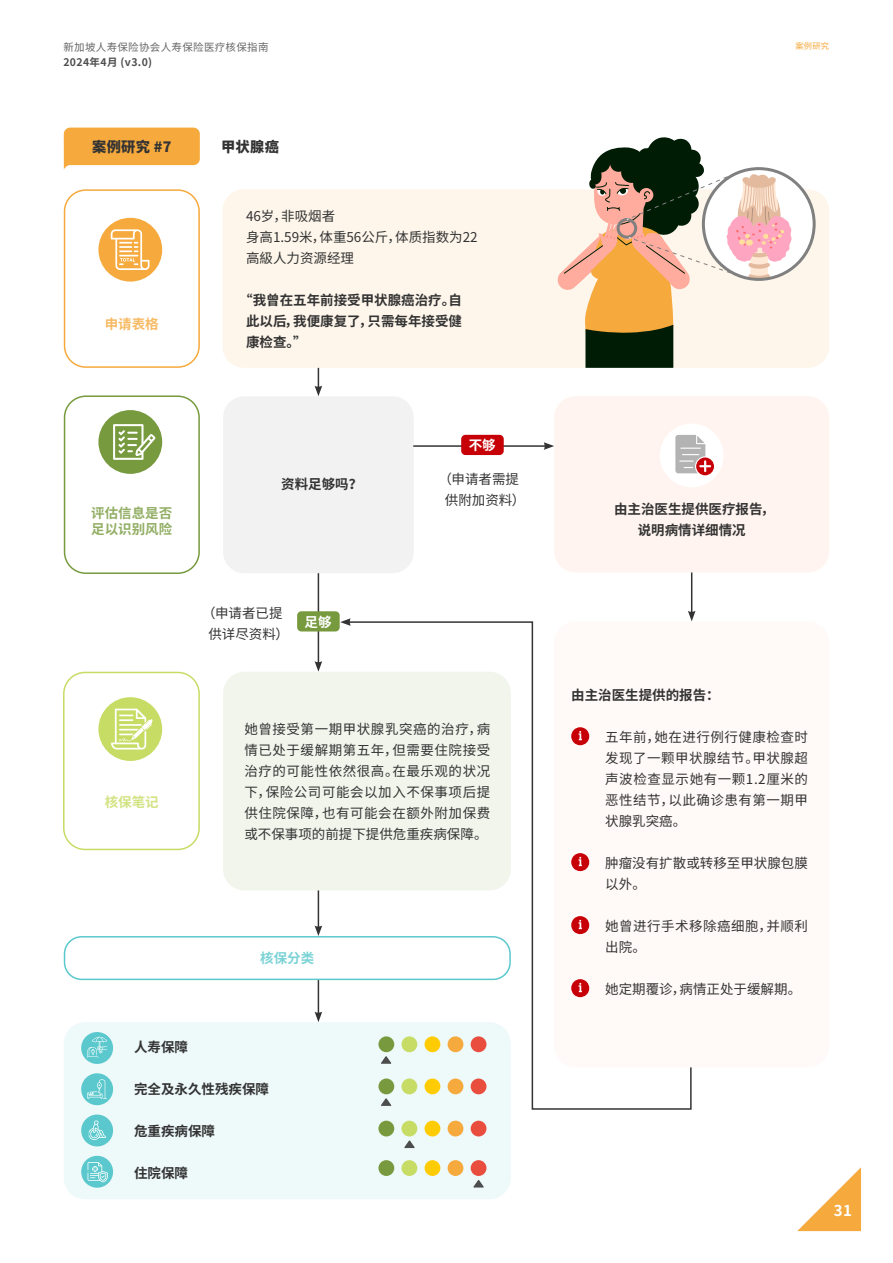
<style>
.page{position:relative;width:893px;height:1263px;background:#fff}
.page>*{position:absolute;margin:0;border:0;box-sizing:border-box;transform-origin:0 0}
.t1{font:700 15px "Noto Sans CJ Ksc";color:#fff}
.t2{font:900 14.25px "Noto Sans CJ Ksc";letter-spacing:.02em;color:#333}
.t3{font:13.5px/21px "Noto Sans CJ Ksc";color:#333}
.t4{font:700 13.5px/21px "Noto Sans CJ Ksc";color:#333;text-align:justify}
.t5{font:13.5px/21px "Noto Sans CJ Ksc";letter-spacing:.035em;color:#333}
.t6{font:700 13.5px/16.2px "Noto Sans CJ Ksc";color:#92ae64}
.t7{font:700 13.5px "Noto Sans CJ Ksc";color:#fff}
.t8{font:700 13.5px "Noto Sans CJ Ksc";color:#f7ba63}
.t9{font:700 13.5px "Noto Sans CJ Ksc";color:#7bd3d6}
.t10{font:700 13.5px "Noto Sans CJ Ksc";color:#d2e383}
.t11{font:10.5px "Noto Sans CJ Ksc";letter-spacing:.03em;color:#666}
.t12{font:700 10.5px "Noto Sans CJ Ksc";letter-spacing:.035em;color:#4d4d4d}
.t13{font:8.25px "Noto Sans CJ Ksc";color:#f6a93c}
</style>
<div class="page">
<svg style="left:64px;top:128px;width:136px;height:41px;background:#f6b14f"></svg>
<svg style="left:797px;top:1167px;width:64px;height:64px"></svg>
<hr style="left:318px;top:554px;width:1px;height:109px;background:#333">
<svg style="left:315px;top:661px;width:7px;height:11px"></svg>
<div style="left:297px;top:611px;width:43px;height:20px;background:#779a3e;border-radius:4px"></div>
<div style="left:223px;top:189px;width:606px;height:179px;background:#fef6eb;border-radius:21px"></div>
<div style="left:64px;top:189px;width:136px;height:179px;border:2px solid #f6a93c;border-radius:21px"></div>
<div style="left:64px;top:395px;width:136px;height:179px;border:2px solid #779a3e;border-radius:21px"></div>
<div style="left:64px;top:1022px;width:447px;height:177px;background:#eef9fa;border-radius:21px"></div>
<div style="left:223px;top:396px;width:191px;height:177px;background:#f2f2f2;border-radius:21px"></div>
<div style="left:223px;top:672px;width:288px;height:218px;background:#f1f5ec;border-radius:21px"></div>
<div style="left:98px;top:218px;width:64px;height:64px;background:#f6a93c;border-radius:50%"></div>
<svg style="left:111px;top:229px;width:39px;height:41px"></svg>
<div style="left:554px;top:396px;width:275px;height:176px;background:#fff4ef;border-radius:21px"></div>
<div style="left:554px;top:621px;width:275px;height:446px;background:#fff9f7;border-radius:21px"></div>
<div style="left:98px;top:410px;width:64px;height:64px;background:#779a3e;border-radius:50%"></div>
<svg style="left:113px;top:424px;width:42px;height:36px"></svg>
<div style="left:378px;top:1121px;width:16px;height:15px;background:#78993d;border-radius:50%"></div>
<div style="left:401px;top:1121px;width:16px;height:15px;background:#c7dc64;border-radius:50%"></div>
<div style="left:425px;top:1121px;width:15px;height:15px;background:#ffcc03;border-radius:50%"></div>
<div style="left:448px;top:1121px;width:15px;height:15px;background:#f6a93c;border-radius:50%"></div>
<div style="left:471px;top:1121px;width:15px;height:15px;background:#e84d3d;border-radius:50%"></div>
<svg style="left:404px;top:1140px;width:11px;height:8px"></svg>
<div style="left:378px;top:1160px;width:16px;height:16px;background:#78993d;border-radius:50%"></div>
<div style="left:401px;top:1160px;width:16px;height:16px;background:#c7dc64;border-radius:50%"></div>
<div style="left:425px;top:1160px;width:15px;height:16px;background:#ffcc03;border-radius:50%"></div>
<div style="left:448px;top:1160px;width:15px;height:16px;background:#f6a93c;border-radius:50%"></div>
<div style="left:471px;top:1160px;width:15px;height:16px;background:#e84d3d;border-radius:50%"></div>
<svg style="left:473px;top:1180px;width:11px;height:8px"></svg>
<div style="left:64px;top:936px;width:447px;height:44px;border:2px solid #5ac8cc;border-radius:17px"></div>
<hr style="left:413px;top:445px;width:133px;height:2px;background:#333">
<svg style="left:544px;top:442px;width:10px;height:8px"></svg>
<div style="left:461px;top:435px;width:43px;height:20px;background:#c70008;border-radius:4px"></div>
<div style="left:660px;top:424px;width:64px;height:63px;background:#fff;border-radius:50%"></div>
<svg style="left:675px;top:435px;width:39px;height:40px"></svg>
<svg style="left:315px;top:368px;width:7px;height:28px"></svg>
<hr style="left:318px;top:890px;width:1px;height:38px;background:#333">
<svg style="left:315px;top:925px;width:7px;height:11px"></svg>
<hr style="left:318px;top:980px;width:1px;height:34px;background:#333">
<svg style="left:315px;top:1012px;width:7px;height:10px"></svg>
<hr style="left:691px;top:572px;width:1px;height:41px;background:#333">
<svg style="left:688px;top:611px;width:7px;height:10px"></svg>
<svg style="left:347px;top:621px;width:345px;height:489px"></svg>
<svg style="left:340px;top:618px;width:11px;height:8px"></svg>
<div style="left:63px;top:672px;width:137px;height:178px;border:2px solid #c7dc64;border-radius:21px"></div>
<div style="left:98px;top:697px;width:64px;height:64px;background:#c7dc64;border-radius:50%"></div>
<svg style="left:111px;top:709px;width:42px;height:40px"></svg>
<div style="left:703px;top:169px;width:111px;height:110px;background:#fff;border-radius:50%"></div>
<svg style="left:557px;top:137px;width:235px;height:231px"></svg>
<div style="left:81px;top:1032px;width:32px;height:32px;background:#5ac8cc;border-radius:50%"></div>
<svg style="left:87px;top:1037px;width:20px;height:20px"></svg>
<div style="left:81px;top:1073px;width:32px;height:32px;background:#5ac8cc;border-radius:50%"></div>
<svg style="left:87px;top:1079px;width:20px;height:20px"></svg>
<div style="left:81px;top:1114px;width:32px;height:32px;background:#5ac8cc;border-radius:50%"></div>
<svg style="left:88px;top:1120px;width:18px;height:20px"></svg>
<div style="left:81px;top:1156px;width:32px;height:32px;background:#5ac8cc;border-radius:50%"></div>
<svg style="left:88px;top:1162px;width:20px;height:20px"></svg>
<p class="t11" style="left:63px;top:41px;width:207px">新加坡人寿保险协会人寿保险医疗核保指南</p>
<p class="t12" style="left:63px;top:56px;width:90px">2024年4月 (v3.0)</p>
<p class="t2" style="left:92px;top:139px;width:81px">案例研究 #7</p>
<p class="t2" style="left:221px;top:139px;width:59px">甲状腺癌</p>
<p class="t8" style="left:105px;top:316px;width:55px">申请表格</p>
<p class="t6" style="left:91px;top:505px;width:82px">评估信息是否足以识别风险</p>
<p class="t10" style="left:105px;top:794px;width:55px">核保笔记</p>
<p class="t3" style="left:246px;top:206px;width:233px">46岁，非吸烟者<br>身高1.59米，体重56公斤，体质指数为22高級人力资源经理</p>
<p class="t4" style="left:246px;top:290px;width:217px;text-indent:-7px">“我曾在五年前接受甲状腺癌治疗。自此以后，我便康复了，只需每年接受健康检查。”</p>
<p class="t4" style="left:281px;top:474px;width:82px">资料足够吗？</p>
<p class="t3" style="left:202px;top:602px;width:88px;text-align:center">（申请者已提供详尽资料）</p>
<p class="t7" style="left:305px;top:614px;width:28px">足够</p>
<p class="t7" style="left:469px;top:438px;width:28px">不够</p>
<p class="t3" style="left:439px;top:469px;width:88px;text-align:center">（申请者需提供附加资料）</p>
<p class="t3" style="left:244px;top:719px;width:247px;text-align:justify">她曾接受第一期甲状腺乳突癌的治疗，病情已处于缓解期第五年，但需要住院接受治疗的可能性依然很高。在最乐观的状况下，保险公司可能会以加入不保事项后提供住院保障，也有可能会在额外附加保费或不保事项的前提下提供危重疾病保障。</p>
<p class="t9" style="left:260px;top:951px;width:55px">核保分类</p>
<p class="t4" style="left:134px;top:1037px;width:55px">人寿保障</p>
<p class="t4" style="left:134px;top:1079px;width:136px">完全及永久性残疾保障</p>
<p class="t4" style="left:134px;top:1121px;width:82px">危重疾病保障</p>
<p class="t4" style="left:134px;top:1163px;width:55px">住院保障</p>
<p class="t13" style="left:795px;top:41px;width:35px">案例研究</p>
<p class="t4" style="left:614px;top:498px;width:162px;text-align:center">由主治医生提供医疗报告，说明病情详细情况</p>
<p class="t4" style="left:571px;top:685px;width:150px">由主治医生提供的报告：</p>
<p class="t3" style="left:605px;top:727px;width:204px;text-align:justify">五年前，她在进行例行健康检查时发现了一颗甲状腺结节。甲状腺超声波检查显示她有一颗1.2厘米的恶性结节，以此确诊患有第一期甲状腺乳突癌。</p>
<p class="t3" style="left:605px;top:853px;width:204px">肿瘤没有扩散或转移至甲状腺包膜以外。</p>
<p class="t5" style="left:605px;top:916px;width:204px">她曾进行手术移除癌细胞，并顺利出院。</p>
<p class="t3" style="left:605px;top:979px;width:197px">她定期覆诊，病情正处于缓解期。</p>
<p class="t1" style="left:834px;top:1202px;width:20px">31</p>
</div>
